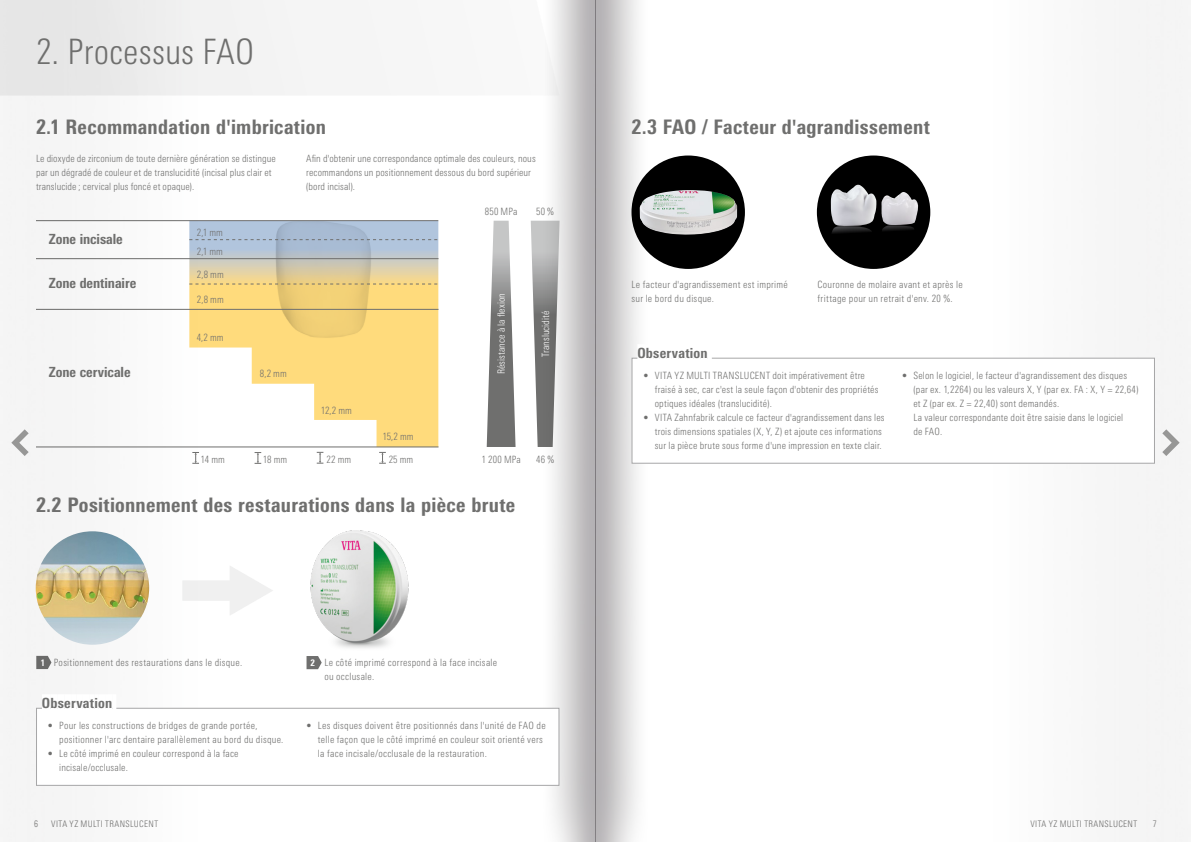
<style>
.page{position:relative;width:1191px;height:842px;background:#fff}
.page>*{position:absolute;margin:0;border:0;box-sizing:border-box;transform-origin:0 0}
.t1{font:300 condensed 35px "Univers Next Pro";color:#6f6f6e}
.t2{font:800 condensed 20px "Univers Next Pro";letter-spacing:.015em;color:#6f6f6e}
.t3{font:800 condensed 14px "Univers Next Pro";letter-spacing:.005em;color:#6f6f6e}
.t4{font:300 condensed 10px/14px "Univers Next Pro";letter-spacing:.02em;color:#6f6f6e}
.t5{font:300 condensed 10px "Univers Next Pro";letter-spacing:.005em;color:#fff}
.t6{font:300 condensed 9px "Univers Next Pro";letter-spacing:.04em;color:#6f6f6e}
.t7{font:800 condensed 9px "Univers Next Pro";color:#fff}
</style>
<div class="page">
<img style="left:0;top:0;width:1188px;height:842px">
<svg style="left:1162px;top:429px;width:17px;height:27px"></svg>
<svg style="left:11px;top:429px;width:18px;height:27px"></svg>
<div style="left:36px;top:708px;width:523px;height:78px;background:#fff;border:1px solid #a7a7a8"></div>
<div style="left:42px;top:694px;width:8px;height:20px;background:#fff"></div>
<div style="left:50px;top:694px;width:8px;height:20px;background:#fff"></div>
<div style="left:58px;top:694px;width:6px;height:20px;background:#fff"></div>
<div style="left:64px;top:694px;width:7px;height:20px;background:#fff"></div>
<div style="left:71px;top:694px;width:5px;height:20px;background:#fff"></div>
<div style="left:76px;top:694px;width:7px;height:20px;background:#fff"></div>
<div style="left:83px;top:694px;width:7px;height:20px;background:#fff"></div>
<hr style="left:90px;top:694px;width:4px;height:20px;background:#fff">
<hr style="left:94px;top:694px;width:4px;height:20px;background:#fff">
<div style="left:98px;top:694px;width:7px;height:20px;background:#fff"></div>
<div style="left:105px;top:694px;width:7px;height:20px;background:#fff"></div>
<hr style="left:112px;top:694px;width:4px;height:20px;background:#fff">
<div style="left:631px;top:358px;width:524px;height:106px;background:#fff;border:1px solid #a7a7a8"></div>
<div style="left:637px;top:344px;width:9px;height:20px;background:#fff"></div>
<div style="left:646px;top:344px;width:7px;height:20px;background:#fff"></div>
<div style="left:653px;top:344px;width:7px;height:20px;background:#fff"></div>
<div style="left:660px;top:344px;width:6px;height:20px;background:#fff"></div>
<div style="left:666px;top:344px;width:6px;height:20px;background:#fff"></div>
<div style="left:672px;top:344px;width:6px;height:20px;background:#fff"></div>
<div style="left:678px;top:344px;width:7px;height:20px;background:#fff"></div>
<div style="left:685px;top:344px;width:5px;height:20px;background:#fff"></div>
<hr style="left:690px;top:344px;width:3px;height:20px;background:#fff">
<div style="left:693px;top:344px;width:7px;height:20px;background:#fff"></div>
<div style="left:700px;top:344px;width:8px;height:20px;background:#fff"></div>
<hr style="left:708px;top:344px;width:4px;height:20px;background:#fff">
<h1 class="t1" style="left:36px;top:32px;width:220px">2. Processus FAO</h1>
<h2 class="t2" style="left:36px;top:115px;width:291px">2.1 Recommandation d'imbrication</h2>
<p class="t4" style="left:36px;top:151px;width:241px">Le dioxyde de zirconium de toute dernière génération se distingue par un dégradé de couleur et de translucidité (incisal plus clair et translucide ; cervical plus foncé et opaque).</p>
<p class="t4" style="left:306px;top:151px;width:231px">Afin d'obtenir une correspondance optimale des couleurs, nous recommandons un positionnement dessous du bord supérieur (bord incisal).</p>
<h3 class="t3" style="left:49px;top:230px;width:76px">Zone incisale</h3>
<h3 class="t3" style="left:49px;top:275px;width:89px">Zone dentinaire</h3>
<h3 class="t3" style="left:49px;top:364px;width:83px">Zone cervicale</h3>
<p class="t4" style="left:197px;top:222px;width:28px;line-height:19px">2,1 mm<br>2,1 mm</p>
<p class="t4" style="left:197px;top:267px;width:28px">2,8 mm</p>
<p class="t4" style="left:197px;top:293px;width:28px">2,8 mm</p>
<p class="t4" style="left:197px;top:330px;width:28px">4,2 mm</p>
<p class="t4" style="left:260px;top:367px;width:28px">8,2 mm</p>
<p class="t4" style="left:321px;top:403px;width:33px">12,2 mm</p>
<p class="t4" style="left:382px;top:430px;width:33px">15,2 mm</p>
<p class="t4" style="left:201px;top:452px;width:26px">14 mm</p>
<p class="t4" style="left:263px;top:452px;width:26px">18 mm</p>
<p class="t4" style="left:326px;top:452px;width:26px">22 mm</p>
<p class="t4" style="left:389px;top:452px;width:26px">25 mm</p>
<p class="t4" style="left:485px;top:204px;width:34px">850 MPa</p>
<p class="t4" style="left:536px;top:204px;width:19px">50 %</p>
<p class="t5" style="left:495px;top:374px;width:83px;rotate:-90deg">Résistance à la flexion</p>
<p class="t5" style="left:540px;top:357px;width:48px;rotate:-90deg">Translucidité</p>
<p class="t4" style="left:481px;top:452px;width:41px">1 200 MPa</p>
<p class="t4" style="left:536px;top:452px;width:19px">46 %</p>
<h2 class="t2" style="left:36px;top:493px;width:481px">2.2 Positionnement des restaurations dans la pièce brute</h2>
<p class="t4" style="left:54px;top:655px;width:190px">Positionnement des restaurations dans le disque.</p>
<p class="t4" style="left:324px;top:655px;width:174px">Le côté imprimé correspond à la face incisale ou occlusale.</p>
<p class="t7" style="left:40px;top:657px;width:6px">1</p>
<p class="t7" style="left:310px;top:657px;width:6px">2</p>
<h3 class="t3" style="left:42px;top:695px;width:72px">Observation</h3>
<p class="t4" style="left:59px;top:718px;width:226px;text-indent:-11px">• Pour les constructions de bridges de grande portée, positionner l'arc dentaire parallèlement au bord du disque.</p>
<p class="t4" style="left:59px;top:746px;width:181px;text-indent:-11px">• Le côté imprimé en couleur correspond à la face incisale/occlusale.</p>
<p class="t4" style="left:318px;top:718px;width:229px;text-indent:-11px">• Les disques doivent être positionnés dans l'unité de FAO de telle façon que le côté imprimé en couleur soit orienté vers la face incisale/occlusale de la restauration.</p>
<h2 class="t2" style="left:631px;top:115px;width:300px">2.3 FAO / Facteur d'agrandissement</h2>
<p class="t4" style="left:631px;top:277px;width:158px">Le facteur d'agrandissement est imprimé sur le bord du disque.</p>
<p class="t4" style="left:817px;top:277px;width:147px">Couronne de molaire avant et après le frittage pour un retrait d'env. 20 %.</p>
<h3 class="t3" style="left:637px;top:345px;width:72px">Observation</h3>
<p class="t4" style="left:655px;top:368px;width:225px;text-indent:-11px">• VITA YZ MULTI TRANSLUCENT doit impérativement être fraisé à sec, car c'est la seule façon d'obtenir des propriétés optiques idéales (translucidité).</p>
<p class="t4" style="left:655px;top:410px;width:231px;text-indent:-11px">• VITA Zahnfabrik calcule ce facteur d'agrandissement dans les trois dimensions spatiales (X, Y, Z) et ajoute ces informations sur la pièce brute sous forme d'une impression en texte clair.</p>
<p class="t4" style="left:913px;top:368px;width:227px;text-indent:-11px">• Selon le logiciel, le facteur d'agrandissement des disques (par ex. 1,2264) ou les valeurs X, Y (par ex. FA : X, Y = 22,64) et Z (par ex. Z = 22,40) sont demandés.<br>La valeur correspondante doit être saisie dans le logiciel<br>de FAO.</p>
<p class="t6" style="left:34px;top:819px;width:5px">6</p>
<p class="t6" style="left:51px;top:819px;width:108px">VITA YZ MULTI TRANSLUCENT</p>
<p class="t6" style="left:1030px;top:819px;width:108px">VITA YZ MULTI TRANSLUCENT</p>
<p class="t6" style="left:1152px;top:819px;width:5px">7</p>
</div>
